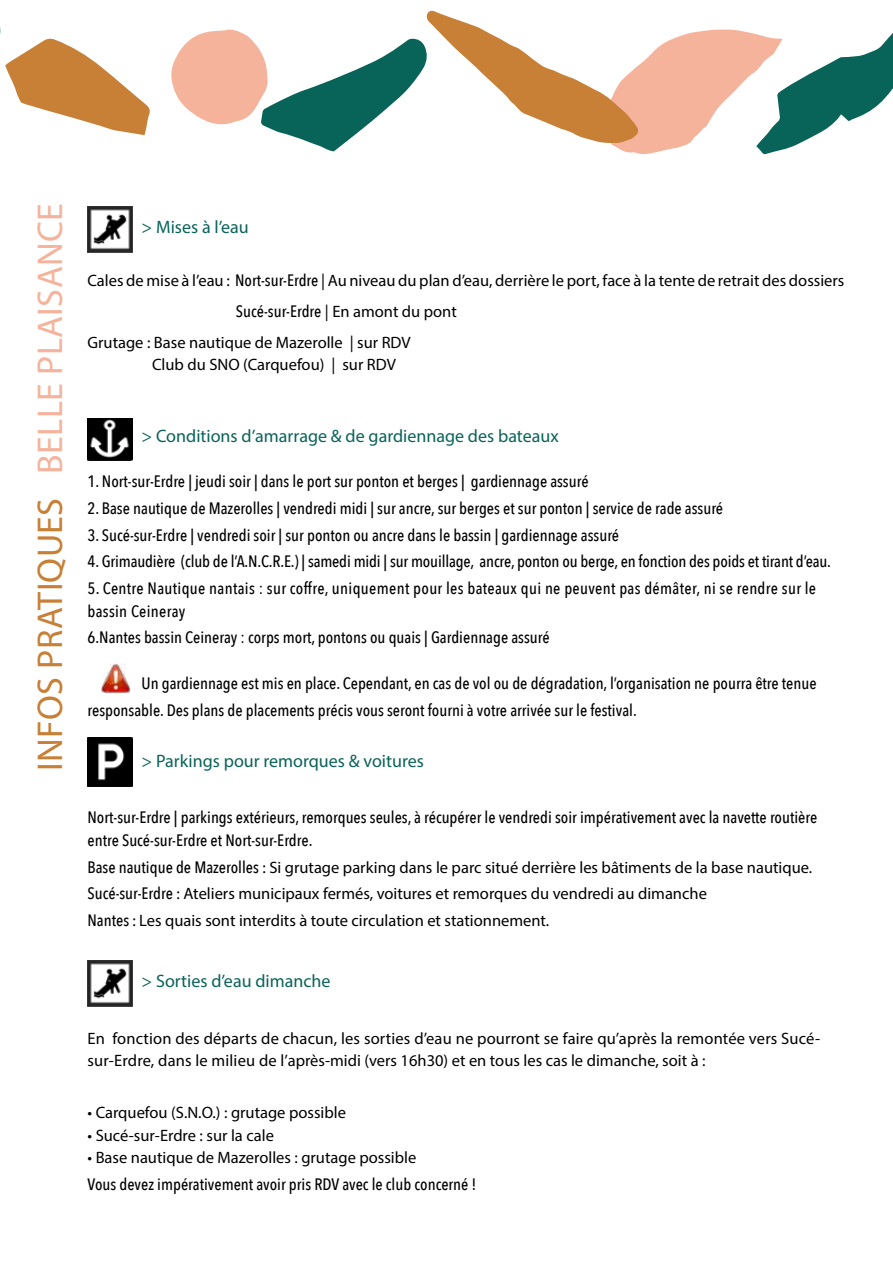
<style>
.page{position:relative;width:893px;height:1263px;background:#fff}
.page>*{position:absolute;margin:0;border:0;box-sizing:border-box;transform-origin:0 0}
.t1{font:36px "Myriad Pro";letter-spacing:.01em;color:#c78036}
.t2{font:18px "Myriad Pro";color:#086359}
.t3{font:500 16.5px/27px "Avenir Next Condensed";color:#000}
.t4{font:16.5px/22.5px "Myriad Pro";color:#000}
.t5{font:500 16.5px/22.5px "Avenir Next Condensed";letter-spacing:.02em;color:#000}
.s1{color:#f5b39c}
.s2{font-family:"Avenir Next Condensed";font-weight:500}
.s3{font-family:"Myriad Pro";font-weight:400}
</style>
<div class="page">
<img style="left:87px;top:206px;width:45px;height:46px">
<img style="left:87px;top:960px;width:45px;height:46px">
<img style="left:87px;top:418px;width:45px;height:43px">
<img style="left:87px;top:738px;width:45px;height:48px">
<img style="left:101px;top:664px;width:29px;height:29px">
<svg style="left:0;top:27px;width:150px;height:109px"></svg>
<svg style="left:171px;top:10px;width:722px;height:145px"></svg>
<h1 class="t1" style="left:28px;top:771px;width:569px;rotate:-90deg">INFOS PRATIQUES <span class="s1">BELLE PLAISANCE</span></h1>
<p class="t2" style="left:142px;top:216px;width:109px">&gt; Mises à l’eau</p>
<p class="t4" style="left:88px;top:269px;width:758px">Cales de mise à l’eau : <span class="s2">Nort-sur-Erdre</span> | Au niveau du plan d’eau, derrière le port, face à la tente de retrait des dossiers</p>
<p class="t3" style="left:236px;top:297px;width:222px">Sucé-sur-Erdre <span class="s3">| En amont du pont</span></p>
<p class="t4" style="left:152px;top:331px;width:260px;text-indent:-64px">Grutage : Base nautique de Mazerolle | sur RDV<br>Club du SNO (Carquefou) | sur RDV</p>
<p class="t2" style="left:142px;top:425px;width:419px">&gt; Conditions d’amarrage &amp; de gardiennage des bateaux</p>
<p class="t3" style="left:88px;top:468px;width:503px">1. Nort-sur-Erdre | jeudi soir | dans le port sur ponton et berges | gardiennage assuré</p>
<p class="t3" style="left:88px;top:495px;width:637px">2. Base nautique de Mazerolles | vendredi midi | sur ancre, sur berges et sur ponton | service de rade assuré</p>
<p class="t3" style="left:88px;top:521px;width:533px">3. Sucé-sur-Erdre | vendredi soir | sur ponton ou ancre dans le bassin | gardiennage assuré</p>
<p class="t3" style="left:88px;top:548px;width:745px">4. Grimaudière (club de l’A.N.C.R.E.) | samedi midi | sur mouillage, ancre, ponton ou berge, en fonction des poids et tirant d’eau.</p>
<p class="t5" style="left:88px;top:577px;width:730px">5. Centre Nautique nantais : sur coffre, uniquement pour les bateaux qui ne peuvent pas démâter, ni se rendre sur le bassin Ceineray</p>
<p class="t3" style="left:88px;top:624px;width:464px">6.Nantes bassin Ceineray : corps mort, pontons ou quais | Gardiennage assuré</p>
<p class="t3" style="left:88px;top:670px;width:731px;text-indent:54px">Un gardiennage est mis en place. Cependant, en cas de vol ou de dégradation, l’organisation ne pourra être tenue responsable. Des plans de placements précis vous seront fourni à votre arrivée sur le festival.</p>
<p class="t2" style="left:142px;top:750px;width:284px">&gt; Parkings pour remorques &amp; voitures</p>
<p class="t3" style="left:88px;top:806px;width:731px;line-height:22.5px">Nort-sur-Erdre | parkings extérieurs, remorques seules, à récupérer le vendredi soir impérativement avec la navette routière entre Sucé-sur-Erdre et Nort-sur-Erdre.</p>
<p class="t4" style="left:88px;top:853px;width:726px;line-height:26.7px"><span class="s2">Base nautique de Mazerolles</span> : Si grutage parking dans le parc situé derrière les bâtiments de la base nautique.<br><span class="s2">Sucé-sur-Erdre</span> : Ateliers municipaux fermés, voitures et remorques du vendredi au dimanche<br><span class="s2">Nantes</span> : Les quais sont interdits à toute circulation et stationnement.</p>
<p class="t2" style="left:142px;top:970px;width:190px">&gt; Sorties d’eau dimanche</p>
<p class="t4" style="left:88px;top:1026px;width:734px">En fonction des départs de chacun, les sorties d’eau ne pourront se faire qu’après la remontée vers Sucé&shy;sur-Erdre, dans le milieu de l’après-midi (vers 16h30) et en tous les cas le dimanche, soit à :</p>
<p class="t4" style="left:88px;top:1101px;width:260px">• Carquefou (S.N.O.) : grutage possible</p>
<p class="t4" style="left:88px;top:1124px;width:188px">• Sucé-sur-Erdre : sur la cale</p>
<p class="t4" style="left:88px;top:1146px;width:330px">• Base nautique de Mazerolles : grutage possible</p>
<p class="t3" style="left:88px;top:1171px;width:391px">Vous devez impérativement avoir pris RDV avec le club concerné !</p>
</div>
